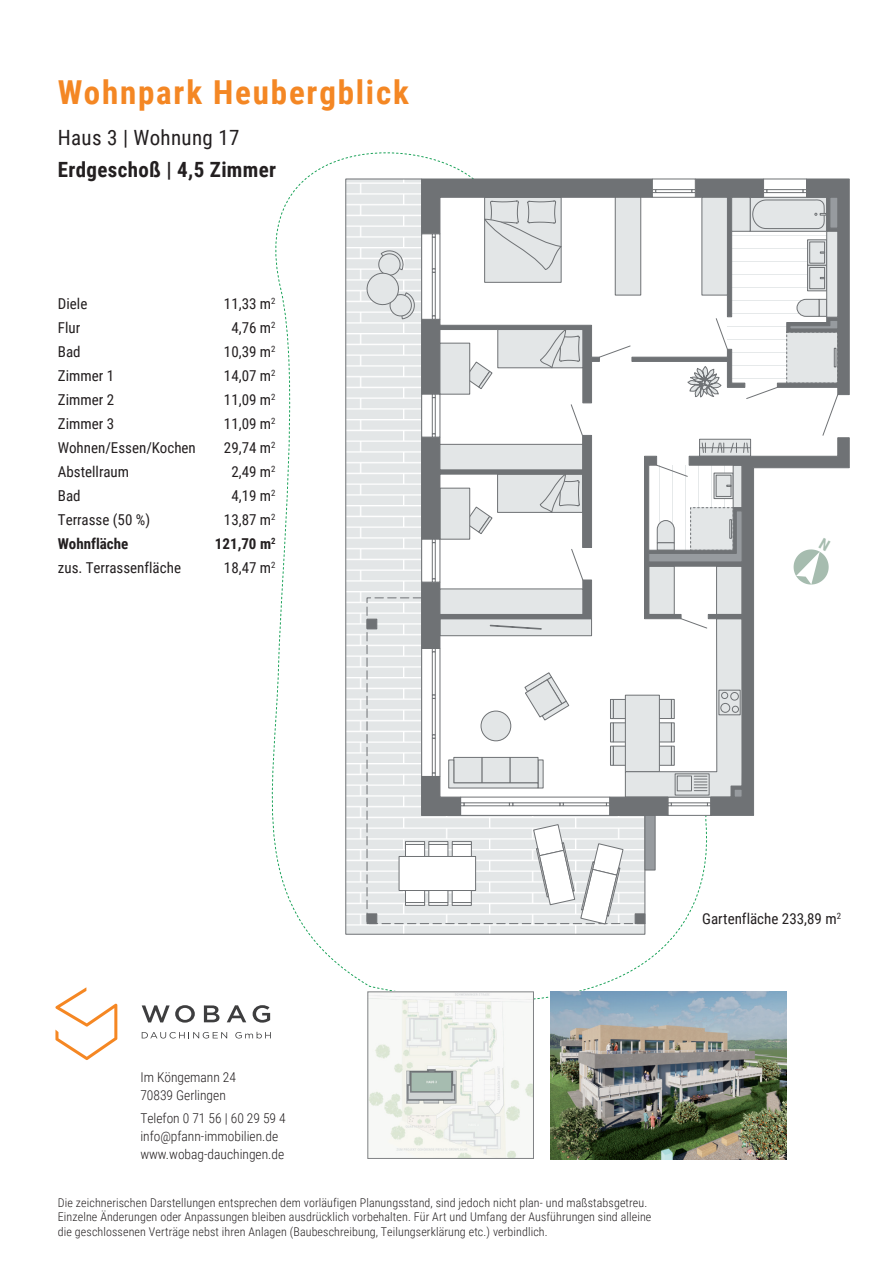
<style>
.page{position:relative;width:893px;height:1263px;background:#fff}
.page>*{position:absolute;margin:0;border:0;box-sizing:border-box;transform-origin:0 0}
.t1{font:700 33px "Roboto Condensed";letter-spacing:.055em;color:#f48724}
.t2{font:700 21px "Roboto Condensed";letter-spacing:.015em;color:#231f20}
.t3{font:21px "Roboto Condensed";letter-spacing:.015em;color:#231f20}
.t4{font:15px "Roboto Condensed";color:#231f20}
.t5{font:700 15px "Roboto Condensed";color:#231f20}
.t6{font:300 13.5px/18px "Roboto Condensed";color:#231f20}
.t7{font:300 12px/14.4px "Roboto Condensed";letter-spacing:.01em;color:#231f20}
</style>
<div class="page">
<svg style="left:55px;top:987px;width:62px;height:73px"></svg>
<svg style="left:142px;top:1005px;width:53px;height:17px"></svg>
<svg style="left:204px;top:1005px;width:15px;height:17px"></svg>
<svg style="left:227px;top:1005px;width:16px;height:17px"></svg>
<svg style="left:142px;top:1032px;width:85px;height:6px"></svg>
<svg style="left:235px;top:1032px;width:36px;height:6px"></svg>
<svg style="left:243px;top:152px;width:440px;height:881px"></svg>
<svg style="left:345px;top:178px;width:301px;height:757px;background:#e0e2e3"></svg>
<svg style="left:366px;top:178px;width:484px;height:746px"></svg>
<div style="left:615px;top:197px;width:26px;height:98px;background:#e3e6e7;border:1px solid #6f7275"></div>
<div style="left:701px;top:197px;width:27px;height:98px;background:#e3e6e7;border:1px solid #6f7275"></div>
<div style="left:439px;top:588px;width:144px;height:27px;background:#e3e6e7;border:1px solid #6f7275"></div>
<svg style="left:470px;top:361px;width:23px;height:29px"></svg>
<div style="left:439px;top:343px;width:31px;height:52px;background:#e3e6e7;border:1px solid #6f7275"></div>
<div style="left:497px;top:329px;width:86px;height:39px;background:#e3e6e7;border:1px solid #6f7275"></div>
<svg style="left:539px;top:328px;width:41px;height:42px"></svg>
<div style="left:439px;top:444px;width:144px;height:26px;background:#e3e6e7;border:1px solid #6f7275"></div>
<div style="left:731px;top:197px;width:20px;height:35px;background:#e3e6e7;border:1px solid #6f7275"></div>
<div style="left:826px;top:231px;width:12px;height:87px;background:#e3e6e7;border:1px solid #6f7275"></div>
<div style="left:829px;top:197px;width:9px;height:32px;background:#979b9f;border:1px solid #6f7275"></div>
<svg style="left:789px;top:298px;width:50px;height:32px"></svg>
<svg style="left:648px;top:510px;width:95px;height:53px"></svg>
<div style="left:729px;top:519px;width:3px;height:20px;background:#e3e6e7;border:1px solid #6f7275"></div>
<div style="left:734px;top:789px;width:8px;height:8px;background:#979b9f;border:1px solid #6f7275"></div>
<div style="left:421px;top:539px;width:19px;height:43px;background:#fff;border:1px solid #6f7275"></div>
<svg style="left:432px;top:579px;width:4px;height:3px"></svg>
<svg style="left:432px;top:543px;width:4px;height:36px"></svg>
<svg style="left:432px;top:539px;width:4px;height:4px"></svg>
<div style="left:421px;top:394px;width:19px;height:43px;background:#fff;border:1px solid #6f7275"></div>
<svg style="left:432px;top:434px;width:4px;height:3px"></svg>
<svg style="left:432px;top:398px;width:4px;height:36px"></svg>
<svg style="left:432px;top:394px;width:4px;height:4px"></svg>
<div style="left:421px;top:233px;width:19px;height:87px;background:#fff;border:1px solid #6f7275"></div>
<svg style="left:432px;top:233px;width:4px;height:4px"></svg>
<svg style="left:432px;top:237px;width:4px;height:31px"></svg>
<svg style="left:432px;top:268px;width:4px;height:4px"></svg>
<svg style="left:432px;top:272px;width:4px;height:43px"></svg>
<svg style="left:432px;top:315px;width:4px;height:5px"></svg>
<div style="left:652px;top:179px;width:44px;height:19px;background:#fff;border:1px solid #6f7275"></div>
<svg style="left:655px;top:189px;width:36px;height:4px"></svg>
<svg style="left:691px;top:189px;width:5px;height:4px"></svg>
<div style="left:763px;top:179px;width:44px;height:19px;background:#fff;border:1px solid #6f7275"></div>
<svg style="left:766px;top:189px;width:37px;height:4px"></svg>
<svg style="left:803px;top:189px;width:4px;height:4px"></svg>
<svg style="left:715px;top:318px;width:13px;height:32px"></svg>
<svg style="left:746px;top:386px;width:32px;height:14px"></svg>
<svg style="left:524px;top:672px;width:46px;height:49px"></svg>
<svg style="left:365px;top:249px;width:52px;height:71px;background:#dbdedf"></svg>
<img style="left:370px;top:994px;width:162px;height:162px">
<img style="left:550px;top:991px;width:237px;height:168px">
<svg style="left:794px;top:538px;width:37px;height:46px"></svg>
<h1 class="t1" style="left:58px;top:69px;width:352px">Wohnpark Heubergblick</h1>
<h2 class="t3" style="left:58px;top:123px;width:183px">Haus 3 | Wohnung 17</h2>
<h2 class="t2" style="left:58px;top:154px;width:220px">Erdgeschoß | 4,5 Zimmer</h2>
<p class="t4" style="left:58px;top:293px;width:31px">Diele</p>
<p class="t4" style="left:224px;top:293px;width:53px">11,33 m<sup>2</sup></p>
<p class="t4" style="left:58px;top:317px;width:24px">Flur</p>
<p class="t4" style="left:231px;top:317px;width:46px">4,76 m<sup>2</sup></p>
<p class="t4" style="left:58px;top:341px;width:24px">Bad</p>
<p class="t4" style="left:224px;top:341px;width:53px">10,39 m<sup>2</sup></p>
<p class="t4" style="left:58px;top:365px;width:58px">Zimmer 1</p>
<p class="t4" style="left:224px;top:365px;width:53px">14,07 m<sup>2</sup></p>
<p class="t4" style="left:58px;top:389px;width:58px">Zimmer 2</p>
<p class="t4" style="left:224px;top:389px;width:53px">11,09 m<sup>2</sup></p>
<p class="t4" style="left:58px;top:413px;width:58px">Zimmer 3</p>
<p class="t4" style="left:224px;top:413px;width:53px">11,09 m<sup>2</sup></p>
<p class="t4" style="left:58px;top:437px;width:139px">Wohnen/Essen/Kochen</p>
<p class="t4" style="left:224px;top:437px;width:53px">29,74 m<sup>2</sup></p>
<p class="t4" style="left:58px;top:461px;width:73px">Abstellraum</p>
<p class="t4" style="left:231px;top:461px;width:46px">2,49 m<sup>2</sup></p>
<p class="t4" style="left:58px;top:485px;width:24px">Bad</p>
<p class="t4" style="left:231px;top:485px;width:46px">4,19 m<sup>2</sup></p>
<p class="t4" style="left:58px;top:509px;width:94px">Terrasse (50 %)</p>
<p class="t4" style="left:224px;top:509px;width:53px">13,87 m<sup>2</sup></p>
<p class="t5" style="left:58px;top:533px;width:72px">Wohnfläche</p>
<p class="t5" style="left:215px;top:533px;width:62px">121,70 m<sup>2</sup></p>
<p class="t4" style="left:58px;top:557px;width:125px">zus. Terrassenfläche</p>
<p class="t4" style="left:224px;top:557px;width:53px">18,47 m<sup>2</sup></p>
<p class="t4" style="left:702px;top:908px;width:140px">Gartenfläche 233,89 m<sup>2</sup></p>
<p class="t6" style="left:140px;top:1068px;width:97px">Im Köngemann 24<br>70839 Gerlingen</p>
<p class="t6" style="left:140px;top:1108px;width:147px">Telefon 0 71 56 | 60 29 59 4 info@pfann-immobilien.de www.wobag-dauchingen.de</p>
<p class="t7" style="left:58px;top:1195px;width:595px">Die zeichnerischen Darstellungen entsprechen dem vorläufigen Planungsstand, sind jedoch nicht plan- und maßstabsgetreu.<br>Einzelne Änderungen oder Anpassungen bleiben ausdrücklich vorbehalten. Für Art und Umfang der Ausführungen sind alleine die geschlossenen Verträge nebst ihren Anlagen (Baubeschreibung, Teilungserklärung etc.) verbindlich.</p>
</div>
